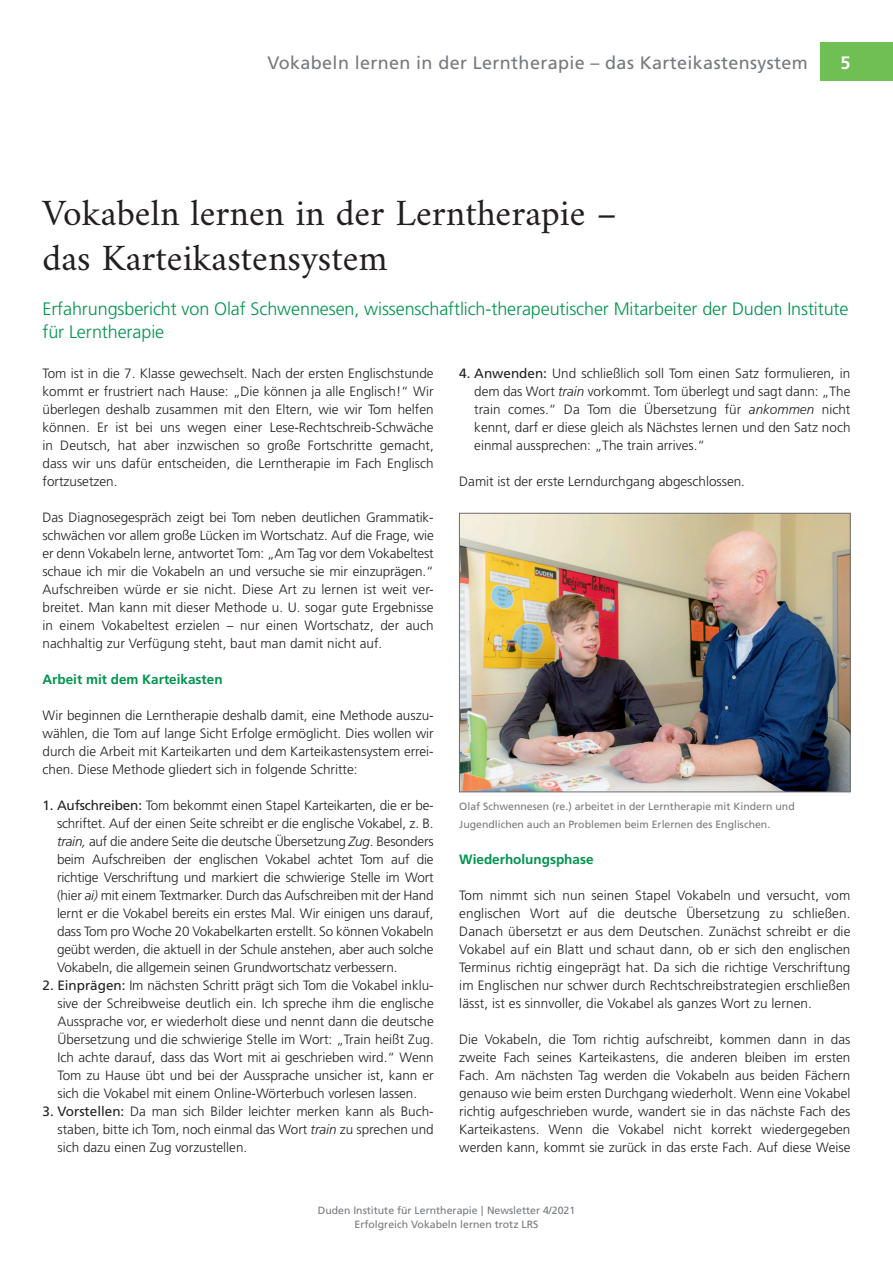
<style>
.page{position:relative;width:893px;height:1263px;background:#fff}
.page>*{position:absolute;margin:0;border:0;box-sizing:border-box;transform-origin:0 0}
.t1{font:37.5px/45px "Amiri";color:#231f20}
.t2{font:300 18px/22.5px "DP Frutiger";letter-spacing:-.005em;color:#00944d}
.t3{font:18px "DP Frutiger";letter-spacing:.02em;color:#76797d}
.t4{font:700 18px "DP Frutiger";color:#fff}
.t5{font:300 13.5px/18px "DP Frutiger";color:#231f20;text-align:justify}
.t6{font:700 13.5px "DP Frutiger";color:#00944d}
.t7{font:10.5px/13.5px "DP Frutiger";color:#76797d;text-align:center}
.s1{font-weight:400}
.s2{font-style:italic}
</style>
<div class="page">
<div style="left:821px;top:43px;width:72px;height:38px;background:#6fbf54"></div>
<img style="left:461px;top:515px;width:387px;height:275px">
<div style="left:459px;top:513px;width:391px;height:279px;border:1px solid #6c6d70"></div>
<h2 class="t3" style="left:267px;top:52px;width:542px">Vokabeln lernen in der Lerntherapie – das Karteikastensystem</h2>
<h2 class="t4" style="left:840px;top:52px;width:12px">5</h2>
<h1 class="t1" style="left:43px;top:190px;width:576px">Vokabeln lernen in der Lerntherapie – das Karteikastensystem</h1>
<h2 class="t2" style="left:43px;top:298px;width:807px">Erfahrungsbericht von Olaf Schwennesen, wissenschaftlich-therapeutischer Mitarbeiter der Duden Institute für Lerntherapie</h2>
<p class="t5" style="left:43px;top:365px;width:393px">Tom ist in die 7. Klasse gewechselt. Nach der ersten Englischstunde kommt er frustriert nach Hause: „Die können ja alle Englisch!“ Wir überlegen deshalb zusammen mit den Eltern, wie wir Tom helfen können. Er ist bei uns wegen einer Lese-Rechtschreib-Schwäche in Deutsch, hat aber inzwischen so große Fortschritte gemacht, dass wir uns dafür entscheiden, die Lerntherapie im Fach Englisch fortzusetzen.</p>
<p class="t5" style="left:43px;top:509px;width:393px">Das Diagnosegespräch zeigt bei Tom neben deutlichen Grammatik&shy;schwächen vor allem große Lücken im Wortschatz. Auf die Frage, wie er denn Vokabeln lerne, antwortet Tom: „Am Tag vor dem Vokabeltest schaue ich mir die Vokabeln an und versuche sie mir einzuprägen.“ Aufschreiben würde er sie nicht. Diese Art zu lernen ist weit ver&shy;breitet. Man kann mit dieser Methode u. U. sogar gute Ergebnisse in einem Vokabeltest erzielen – nur einen Wortschatz, der auch nachhaltig zur Verfügung steht, baut man damit nicht auf.</p>
<p class="t6" style="left:43px;top:671px;width:182px">Arbeit mit dem Karteikasten</p>
<p class="t5" style="left:43px;top:706px;width:393px">Wir beginnen die Lerntherapie deshalb damit, eine Methode auszu&shy;wählen, die Tom auf lange Sicht Erfolge ermöglicht. Dies wollen wir durch die Arbeit mit Karteikarten und dem Karteikastensystem errei&shy;chen. Diese Methode gliedert sich in folgende Schritte:</p>
<p class="t5" style="left:57px;top:796px;width:378px;text-indent:-15px"><span class="s1">1. Aufschreiben:</span> Tom bekommt einen Stapel Karteikarten, die er be&shy;schriftet. Auf der einen Seite schreibt er die englische Vokabel, z. B. <span class="s2">train,</span> auf die andere Seite die deutsche Übersetzung <span class="s2">Zug</span>. Besonders beim Aufschreiben der englischen Vokabel achtet Tom auf die richtige Verschriftung und markiert die schwierige Stelle im Wort (hier <span class="s2">ai)</span> mit einem Textmarker. Durch das Aufschreiben mit der Hand lernt er die Vokabel bereits ein erstes Mal. Wir einigen uns darauf, dass Tom pro Woche 20 Vokabelkarten erstellt. So können Vokabeln geübt werden, die aktuell in der Schule anstehen, aber auch solche Vokabeln, die allgemein seinen Grundwortschatz verbessern.</p>
<p class="t5" style="left:57px;top:976px;width:378px;text-indent:-15px"><span class="s1">2. Einprägen:</span> Im nächsten Schritt prägt sich Tom die Vokabel inklu&shy;sive der Schreibweise deutlich ein. Ich spreche ihm die englische Aussprache vor, er wiederholt diese und nennt dann die deutsche Übersetzung und die schwierige Stelle im Wort: „Train heißt Zug.<br>Ich achte darauf, dass das Wort mit ai geschrieben wird.“ Wenn Tom zu Hause übt und bei der Aussprache unsicher ist, kann er sich die Vokabel mit einem Online-Wörterbuch vorlesen lassen.</p>
<p class="t5" style="left:58px;top:1102px;width:378px;text-indent:-15px"><span class="s1">3. Vorstellen:</span> Da man sich Bilder leichter merken kann als Buch&shy;staben, bitte ich Tom, noch einmal das Wort <span class="s2">train</span> zu sprechen und sich dazu einen Zug vorzustellen.</p>
<p class="t5" style="left:474px;top:365px;width:378px;text-indent:-15px"><span class="s1">4. Anwenden:</span> Und schließlich soll Tom einen Satz formulieren, in dem das Wort <span class="s2">train</span> vorkommt. Tom überlegt und sagt dann: „The train comes.“ Da Tom die Übersetzung für <span class="s2">ankommen</span> nicht kennt, darf er diese gleich als Nächstes lernen und den Satz noch einmal aussprechen: „The train arrives.“</p>
<p class="t5" style="left:459px;top:473px;width:287px">Damit ist der erste Lerndurchgang abgeschlossen.</p>
<p class="t7" style="left:459px;top:797px;width:337px;line-height:18px;text-align:left">Olaf Schwennesen (re.) arbeitet in der Lerntherapie mit Kindern und<br>Jugendlichen auch an Problemen beim Erlernen des Englischen.</p>
<p class="t6" style="left:459px;top:851px;width:136px">Wiederholungsphase</p>
<p class="t5" style="left:459px;top:887px;width:393px">Tom nimmt sich nun seinen Stapel Vokabeln und versucht, vom englischen Wort auf die deutsche Übersetzung zu schließen.<br>Danach übersetzt er aus dem Deutschen. Zunächst schreibt er die Vokabel auf ein Blatt und schaut dann, ob er sich den englischen Terminus richtig eingeprägt hat. Da sich die richtige Verschriftung im Englischen nur schwer durch Rechtschreibstrategien erschließen lässt, ist es sinnvoller, die Vokabel als ganzes Wort zu lernen.</p>
<p class="t5" style="left:459px;top:1031px;width:393px">Die Vokabeln, die Tom richtig aufschreibt, kommen dann in das zweite Fach seines Karteikastens, die anderen bleiben im ersten Fach. Am nächsten Tag werden die Vokabeln aus beiden Fächern genauso wie beim ersten Durchgang wiederholt. Wenn eine Vokabel richtig aufgeschrieben wurde, wandert sie in das nächste Fach des Karteikastens. Wenn die Vokabel nicht korrekt wiedergegeben werden kann, kommt sie zurück in das erste Fach. Auf diese Weise</p>
<p class="t7" style="left:318px;top:1204px;width:259px">Duden Institute für Lerntherapie | Newsletter 4/2021<br>Erfolgreich Vokabeln lernen trotz LRS</p>
</div>
